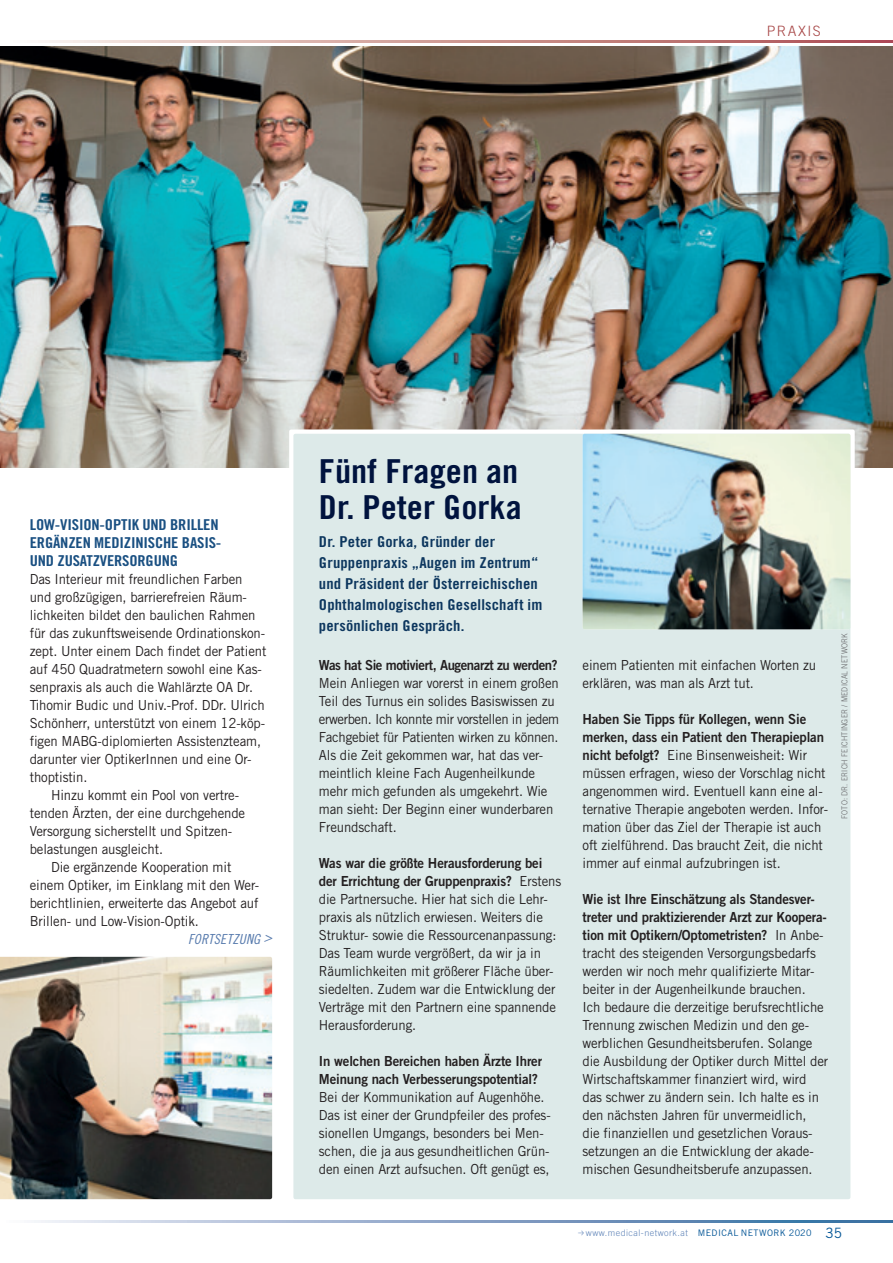
<style>
.page{position:relative;width:893px;height:1263px;background:#fff}
.page>*{position:absolute;margin:0;border:0;box-sizing:border-box;transform-origin:0 0}
.t1{font:33px/36px "Trade Gothic Bold Cond Twenty";color:#00133e;scale:1.1 1}
.t2{font:15px/21px "Trade Gothic Bold Cond Twenty";letter-spacing:.01em;color:#0c365e;scale:1.1 1}
.t3{font:15px/18px "Trade Gothic Bold Cond Twenty";letter-spacing:-.01em;color:#1a5082;scale:1.1 1}
.t4{font:300 14.25px "Trade Gothic";letter-spacing:.1em;color:#a64444}
.t5{font:13.8px/18px "Trade Gothic";letter-spacing:-.01em;color:#231f20;scale:.95 1}
.t6{font:13.8px/18px "Trade Gothic Bold Two";letter-spacing:-.01em;color:#231f20;scale:.95 1}
.t7{font:13.8px "Trade Gothic Bold Two";letter-spacing:-.03em;color:#231f20;scale:.95 1}
.t8{font:13.8px "Trade Gothic Cond Eighteen Obl";letter-spacing:.02em;color:#597cae}
.t9{font:300 9px "Trade Gothic";letter-spacing:.05em;color:#5d82b7}
.t10{font:300 8.25px "Trade Gothic";letter-spacing:.025em;color:#636366;scale:.9 1}
.s1{font-family:"Trade Gothic"}
.s2{font-family:"Trade Gothic Bold Two"}
.s3{font-weight:400;color:#005495}
.s4{font-weight:400;font-size:14.25px;color:#005495}
</style>
<div class="page">
<svg style="left:38px;top:40px;width:855px;height:3px;background:#cf9a97"></svg>
<svg style="left:34px;top:1220px;width:859px;height:2px;background:#8ba7c8"></svg>
<img style="left:0;top:47px;width:893px;height:421px">
<div style="left:289px;top:429px;width:566px;height:60px;background:#fff;border-radius:2px"></div>
<img style="left:0;top:957px;width:272px;height:242px">
<div style="left:293px;top:434px;width:557px;height:765px;background:#ddeae9;border-radius:2px"></div>
<img style="left:583px;top:434px;width:267px;height:195px">
<p class="t4" style="left:767px;top:23px;width:55px">PRAXIS</p>
<p class="t3" style="left:30px;top:515px;width:176px">LOW-VISION-OPTIK UND BRILLEN<br>ERGÄNZEN MEDIZINISCHE BASIS-<br>UND ZUSATZVERSORGUNG</p>
<p class="t5" style="left:30px;top:569px;width:225px">Das Interieur mit freundlichen Farben</p>
<p class="t5" style="left:30px;top:587px;width:230px">und großzügigen, barrierefreien Räum-</p>
<p class="t5" style="left:30px;top:605px;width:239px">lichkeiten bildet den baulichen Rahmen</p>
<p class="t5" style="left:30px;top:623px;width:249px">für das zukunftsweisende Ordinationskon-</p>
<p class="t5" style="left:30px;top:641px;width:251px">zept. Unter einem Dach findet der Patient</p>
<p class="t5" style="left:30px;top:659px;width:246px">auf 450 Quadratmetern sowohl eine Kas-</p>
<p class="t5" style="left:30px;top:677px;width:237px">senpraxis als auch die Wahlärzte OA Dr.</p>
<p class="t5" style="left:30px;top:695px;width:249px">Tihomir Budic und Univ.-Prof. DDr. Ulrich</p>
<p class="t5" style="left:30px;top:713px;width:249px">Schönherr, unterstützt von einem 12-köp-</p>
<p class="t5" style="left:30px;top:731px;width:245px">figen MABG-diplomierten Assistenzteam,</p>
<p class="t5" style="left:30px;top:749px;width:235px">darunter vier OptikerInnen und eine Or-</p>
<p class="t5" style="left:30px;top:767px;width:62px">thoptistin.</p>
<p class="t5" style="left:51px;top:785px;width:198px">Hinzu kommt ein Pool von vertre-</p>
<p class="t5" style="left:30px;top:803px;width:228px">tenden Ärzten, der eine durchgehende</p>
<p class="t5" style="left:30px;top:821px;width:214px">Versorgung sicherstellt und Spitzen-</p>
<p class="t5" style="left:30px;top:839px;width:142px">belastungen ausgleicht.</p>
<p class="t5" style="left:51px;top:857px;width:191px">Die ergänzende Kooperation mit</p>
<p class="t5" style="left:30px;top:875px;width:243px">einem Optiker, im Einklang mit den Wer-</p>
<p class="t5" style="left:30px;top:893px;width:242px">berichtlinien, erweiterte das Angebot auf</p>
<p class="t5" style="left:30px;top:911px;width:180px">Brillen- und Low-Vision-Optik.</p>
<p class="t8" style="left:188px;top:930px;width:85px">FORTSETZUNG &gt;</p>
<h1 class="t1" style="left:319px;top:453px;width:186px">Fünf Fragen an<br>Dr. Peter Gorka</h1>
<p class="t2" style="left:319px;top:531px;width:205px">Dr. Peter Gorka, Gründer der<br>Gruppenpraxis „Augen im Zentrum“ und Präsident der Österreichischen<br>Ophthalmologischen Gesellschaft im persönlichen Gespräch.</p>
<p class="t7" style="left:319px;top:657px;width:253px">Was hat Sie motiviert, Augenarzt zu werden?</p>
<p class="t5" style="left:319px;top:674px;width:255px">Mein Anliegen war vorerst in einem großen Teil des Turnus ein solides Basiswissen zu erwerben. Ich konnte mir vorstellen in jedem Fachgebiet für Patienten wirken zu können.<br>Als die Zeit gekommen war, hat das ver&shy;meintlich kleine Fach Augenheilkunde mehr mich gefunden als umgekehrt. Wie man sieht: Der Beginn einer wunderbaren Freundschaft.</p>
<p class="t6" style="left:319px;top:854px;width:257px">Was war die größte Herausforderung bei der Errichtung der Gruppenpraxis? <span class="s1">Erstens</span></p>
<p class="t5" style="left:319px;top:890px;width:251px">die Partnersuche. Hier hat sich die Lehr&shy;praxis als nützlich erwiesen. Weiters die Struktur- sowie die Ressourcenanpassung:<br>Das Team wurde vergrößert, da wir ja in Räumlichkeiten mit größerer Fläche über&shy;siedelten. Zudem war die Entwicklung der Verträge mit den Partnern eine spannende Herausforderung.</p>
<p class="t6" style="left:319px;top:1052px;width:236px">In welchen Bereichen haben Ärzte Ihrer<br>Meinung nach Verbesserungspotential?</p>
<p class="t5" style="left:319px;top:1088px;width:246px">Bei der Kommunikation auf Augenhöhe.<br>Das ist einer der Grundpfeiler des profes&shy;sionellen Umgangs, besonders bei Men&shy;schen, die ja aus gesundheitlichen Grün&shy;den einen Arzt aufsuchen. Oft genügt es,</p>
<p class="t5" style="left:583px;top:656px;width:247px">einem Patienten mit einfachen Worten zu erklären, was man als Arzt tut.</p>
<p class="t6" style="left:583px;top:710px;width:256px">Haben Sie Tipps für Kollegen, wenn Sie merken, dass ein Patient den Therapieplan</p>
<p class="t5" style="left:583px;top:746px;width:260px"><span class="s2">nicht befolgt?</span> Eine Binsenweisheit: Wir müssen erfragen, wieso der Vorschlag nicht angenommen wird. Eventuell kann eine al&shy;ternative Therapie angeboten werden. Infor&shy;mation über das Ziel der Therapie ist auch oft zielführend. Das braucht Zeit, die nicht immer auf einmal aufzubringen ist.</p>
<p class="t6" style="left:583px;top:890px;width:259px">Wie ist Ihre Einschätzung als Standesver&shy;treter und praktizierender Arzt zur Koopera&shy;tion mit Optikern/Optometristen? <span class="s1">In Anbe-</span></p>
<p class="t5" style="left:583px;top:944px;width:260px">tracht des steigenden Versorgungsbedarfs werden wir noch mehr qualifizierte Mitar&shy;beiter in der Augenheilkunde brauchen.<br>Ich bedaure die derzeitige berufsrechtliche Trennung zwischen Medizin und den ge&shy;werblichen Gesundheitsberufen. Solange die Ausbildung der Optiker durch Mittel der Wirtschaftskammer finanziert wird, wird das schwer zu ändern sein. Ich halte es in den nächsten Jahren für unvermeidlich,<br>die finanziellen und gesetzlichen Voraus&shy;setzungen an die Entwicklung der akade&shy;mischen Gesundheitsberufe anzupassen.</p>
<p class="t10" style="left:839px;top:819px;width:208px;rotate:-90deg">FOTO: DR. ERICH FEICHTINGER / MEDICAL NETWORK</p>
<p class="t9" style="left:586px;top:1227px;width:257px">www.medical-network.at <span class="s3">MEDICAL NETWORK 2020</span> <span class="s4">35</span></p>
</div>
